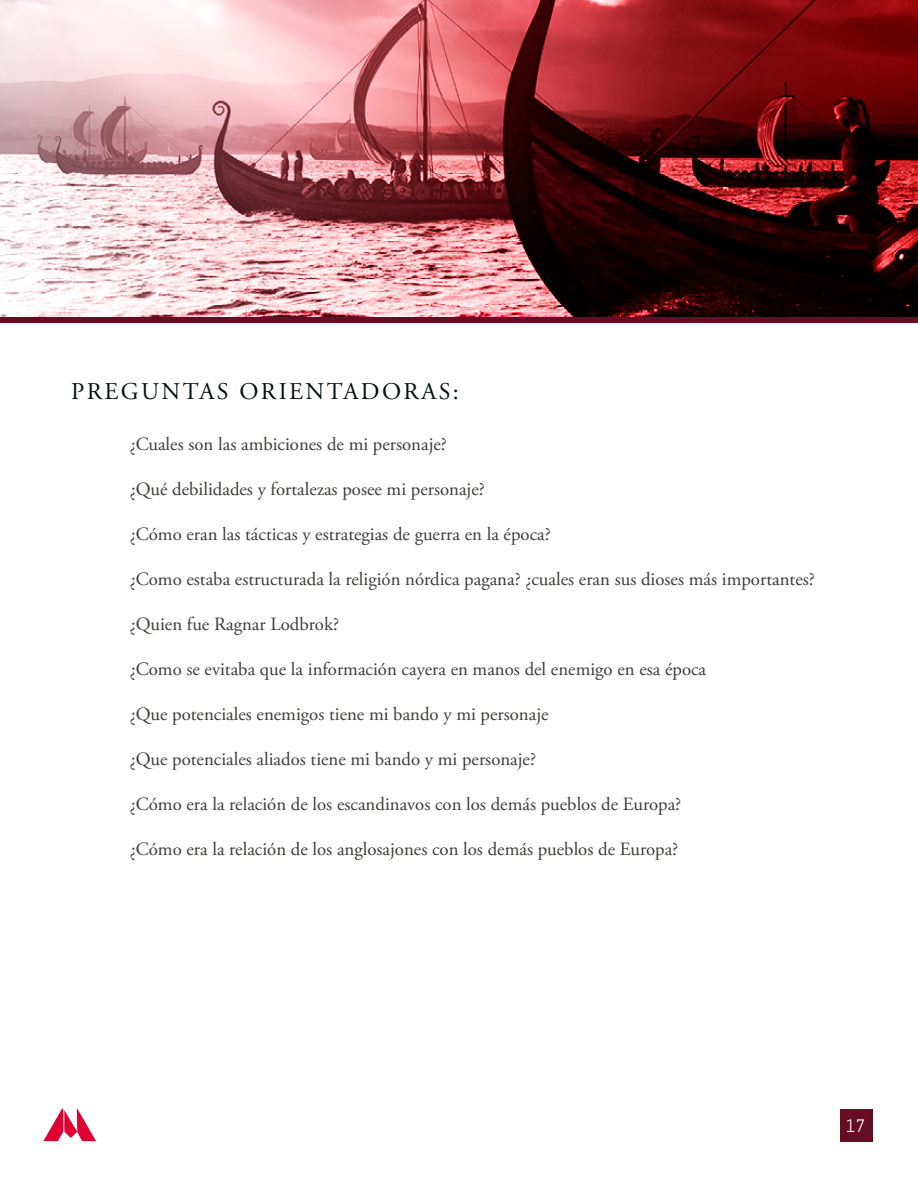
<style>
.page{position:relative;width:918px;height:1188px;background:#fff}
.page>*{position:absolute;margin:0;border:0;box-sizing:border-box;transform-origin:0 0}
.t1{font:24px "Adobe Garamond Pro";letter-spacing:.1em;color:#011}
.t2{font:18.75px "Adobe Garamond Pro";color:#3c3c3b}
.t3{font:18px "Abel";color:#fff}
.s1{font-size:22.5px}
</style>
<div class="page">
<svg style="left:0;top:0;width:918px;height:312px"></svg>
<svg style="left:0;top:312px;width:918px;height:10px;fill:#660c24"></svg>
<div style="left:840px;top:1109px;width:33px;height:33px;background:#660c24"></div>
<svg style="left:43px;top:1108px;width:53px;height:33px"></svg>
<p class="t1" style="left:71px;top:377px;width:389px">PREGUNTAS ORIENTADORAS:</p>
<p class="t2" style="left:130px;top:433px;width:319px">¿Cuales son las ambiciones de mi personaje?</p>
<p class="t2" style="left:130px;top:478px;width:357px">¿Qué debilidades y fortalezas posee mi personaje?</p>
<p class="t2" style="left:130px;top:523px;width:423px">¿Cómo eran las tácticas y estrategias de guerra en la época?</p>
<p class="t2" style="left:130px;top:568px;width:687px">¿Como estaba estructurada la religión nórdica pagana? ¿cuales eran sus dioses más importantes?</p>
<p class="t2" style="left:130px;top:613px;width:211px">¿Quien fue Ragnar Lodbrok?</p>
<p class="t2" style="left:130px;top:658px;width:578px">¿Como se evitaba que la información cayera en manos del enemigo en esa época</p>
<p class="t2" style="left:130px;top:703px;width:420px">¿Que potenciales enemigos tiene mi bando y mi personaje</p>
<p class="t2" style="left:130px;top:748px;width:408px">¿Que potenciales aliados tiene mi bando y mi personaje?</p>
<p class="t2" style="left:130px;top:793px;width:553px">¿Cómo era la relación de los escandinavos con los demás pueblos de Europa?</p>
<p class="t2" style="left:130px;top:838px;width:550px">¿Cómo era la relación de los anglosajones con los demás pueblos de Europa?</p>
<p class="t3" style="left:846px;top:1115px;width:21px">1 7<span class="s1">4</span></p>
</div>
